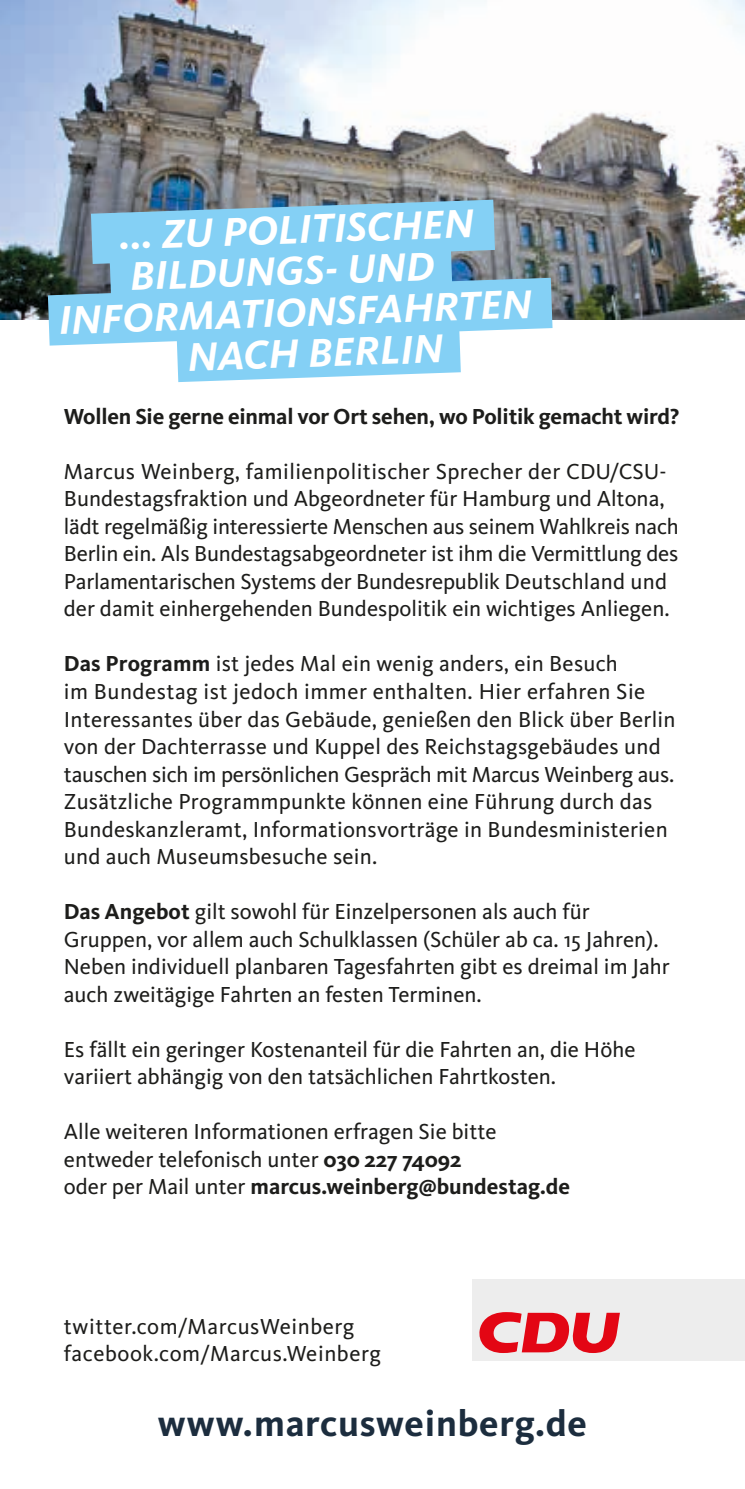
<style>
.page{position:relative;width:745px;height:1489px;background:#fff}
.page>*{position:absolute;margin:0;border:0;box-sizing:border-box;transform-origin:0 0}
.t1{font:italic 700 41.5px "CDU Kievit";color:#fff}
.t2{font:700 37.5px "CDU Kievit";letter-spacing:.02em;color:#1c2d3e}
.t3{font:22.5px/27.5px "CDU Kievit";color:#1d1d1b}
.t4{font:22.5px/27px "CDU Kievit";letter-spacing:.025em;color:#1d1d1b}
.t5{font:700 22.5px "CDU Kievit";letter-spacing:-.01em;color:#1d1d1b}
.s1{font-weight:700}
</style>
<div class="page">
<img style="left:0;top:0;width:744px;height:319px">
<div style="left:472px;top:1279px;width:272px;height:81px;background:#ededed"></div>
<svg style="left:479px;top:1312px;width:140px;height:40px"></svg>
<svg style="left:48px;top:200px;width:504px;height:182px;background:#8fc9e5"></svg>
<h1 class="t1" style="left:118px;top:210px;width:356px;rotate:-2deg">... ZU POLITISCHEN</h1>
<h1 class="t1" style="left:129px;top:251px;width:306px;rotate:-2deg">BILDUNGS- UND</h1>
<h1 class="t1" style="left:58px;top:295px;width:475px;rotate:-2deg">INFORMATIONSFAHRTEN</h1>
<h1 class="t1" style="left:186px;top:332px;width:257px;rotate:-2deg">NACH BERLIN</h1>
<p class="t5" style="left:64px;top:403px;width:616px">Wollen Sie gerne einmal vor Ort sehen, wo Politik gemacht wird?</p>
<p class="t3" style="left:64px;top:458px;width:616px">Marcus Weinberg, familienpolitischer Sprecher der CDU/CSU-Bundestagsfraktion und Abgeordneter für Hamburg und Altona, lädt regelmäßig interessierte Menschen aus seinem Wahlkreis nach Berlin ein. Als Bundestagsabgeordneter ist ihm die Vermittlung des Parlamentarischen Systems der Bundesrepublik Deutschland und der damit einhergehenden Bundespolitik ein wichtiges Anliegen.</p>
<p class="t3" style="left:64px;top:650px;width:612px"><span class="s1">Das Programm</span> ist jedes Mal ein wenig anders, ein Besuch<br>im Bundestag ist jedoch immer enthalten. Hier erfahren Sie Interessantes über das Gebäude, genießen den Blick über Berlin von der Dachterrasse und Kuppel des Reichstagsgebäudes und tauschen sich im persönlichen Gespräch mit Marcus Weinberg aus.<br>Zusätzliche Programmpunkte können eine Führung durch das Bundeskanzleramt, Informationsvorträge in Bundesministerien und auch Museumsbesuche sein.</p>
<p class="t3" style="left:64px;top:898px;width:607px"><span class="s1">Das Angebot</span> gilt sowohl für Einzelpersonen als auch für Gruppen, vor allem auch Schulklassen (Schüler ab ca. 15 Jahren).<br>Neben individuell planbaren Tagesfahrten gibt es dreimal im Jahr auch zweitägige Fahrten an festen Terminen.</p>
<p class="t3" style="left:64px;top:1035px;width:572px">Es fällt ein geringer Kostenanteil für die Fahrten an, die Höhe variiert abhängig von den tatsächlichen Fahrtkosten.</p>
<p class="t3" style="left:64px;top:1117px;width:507px">Alle weiteren Informationen erfragen Sie bitte entweder telefonisch unter <span class="s1">030 227 74092<br></span>oder per Mail unter <span class="s1">marcus.weinberg@bundestag.de</span></p>
<p class="t4" style="left:64px;top:1313px;width:318px">twitter.com/MarcusWeinberg facebook.com/Marcus.Weinberg</p>
<h2 class="t2" style="left:158px;top:1401px;width:430px">www.marcusweinberg.de</h2>
</div>
